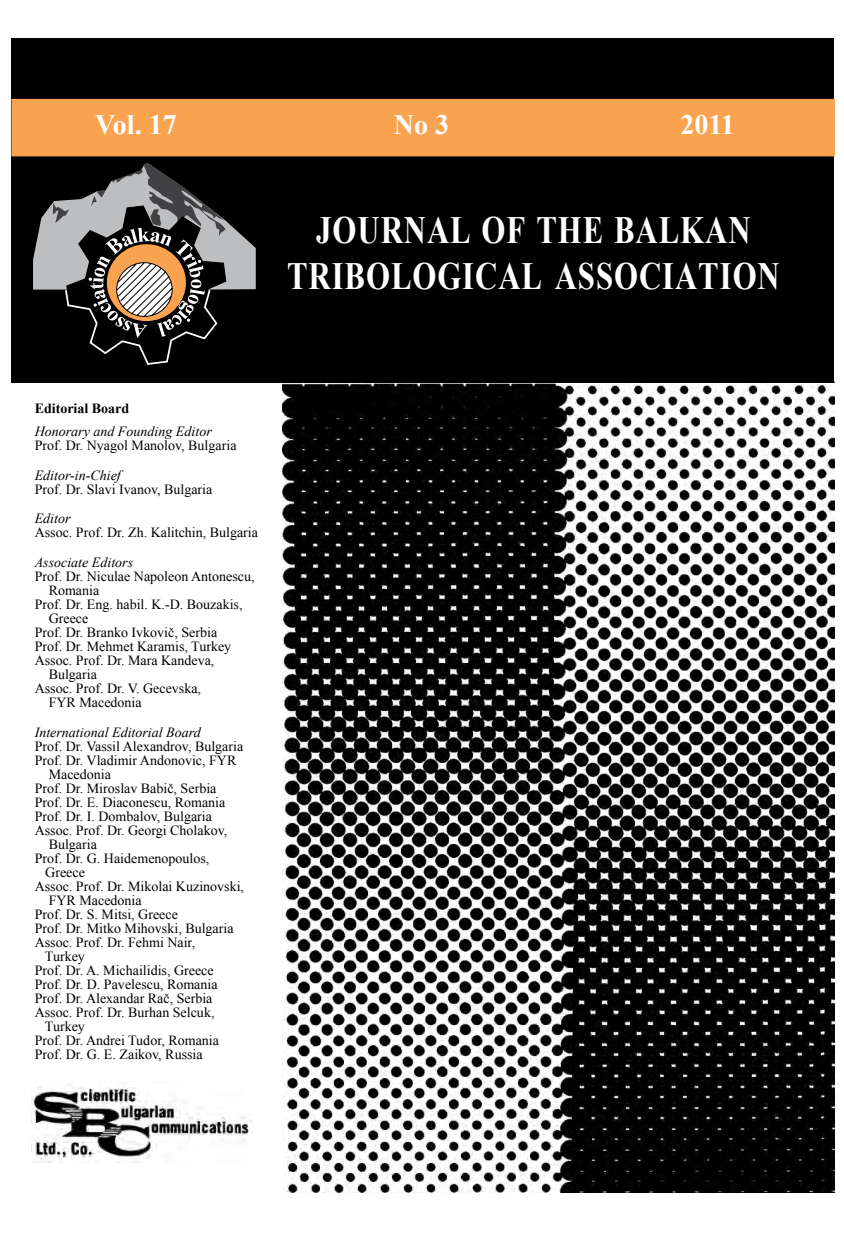
<style>
.page{position:relative;width:844px;height:1241px;background:#fff}
.page>*{position:absolute;margin:0;border:0;box-sizing:border-box;transform-origin:0 0}
.t1{font:700 38.5px/46.2px "Times New Roman";letter-spacing:.03em;color:#fff;text-align:center;scale:.8 1}
.t2{font:700 28px "Times New Roman";color:#fff}
.t3{font:14px "Times New Roman";color:#000}
.t4{font:italic 14px "Times New Roman";color:#000}
.t5{font:700 14px "Times New Roman";color:#000}
</style>
<div class="page">
<img style="left:282px;top:382px;width:551px;height:810px">
<div style="left:11px;top:38px;width:822px;height:344px;background:#000"></div>
<div style="left:11px;top:99px;width:822px;height:57px;background:#f9a350"></div>
<svg style="left:33px;top:163px;width:223px;height:203px;background:#4e4a47"></svg>
<img style="left:31px;top:1084px;width:221px;height:78px">
<h2 class="t2" style="left:95px;top:105px;width:83px">Vol. 17</h2>
<h2 class="t2" style="left:394px;top:105px;width:57px">No 3</h2>
<h2 class="t2" style="left:680px;top:105px;width:56px">2011</h2>
<h1 class="t1" style="left:287px;top:206px;width:617px">JOURNAL OF THE BALKAN<br>TRIBOLOGICAL ASSOCIATION</h1>
<p class="t5" style="left:35px;top:399px;width:96px">Editorial Board</p>
<p class="t4" style="left:35px;top:421px;width:178px">Honorary and Founding Editor</p>
<p class="t3" style="left:35px;top:436px;width:203px">Prof. Dr. Nyagol Manolov, Bulgaria</p>
<p class="t4" style="left:35px;top:465px;width:88px">Editor-in-Chief</p>
<p class="t3" style="left:35px;top:479px;width:179px">Prof. Dr. Slavi Ivanov, Bulgaria</p>
<p class="t4" style="left:35px;top:509px;width:37px">Editor</p>
<p class="t3" style="left:35px;top:523px;width:225px">Assoc. Prof. Dr. Zh. Kalitchin, Bulgaria</p>
<p class="t4" style="left:35px;top:553px;width:100px">Associate Editors</p>
<p class="t3" style="left:35px;top:567px;width:221px">Prof. Dr. Niculae Napoleon Antonescu,</p>
<p class="t3" style="left:49px;top:581px;width:52px">Romania</p>
<p class="t3" style="left:35px;top:595px;width:209px">Prof. Dr. Eng. habil. K.-D. Bouzakis,</p>
<p class="t3" style="left:49px;top:609px;width:41px">Greece</p>
<p class="t3" style="left:35px;top:623px;width:184px">Prof. Dr. Branko Ivkovič, Serbia</p>
<p class="t3" style="left:35px;top:637px;width:198px">Prof. Dr. Mehmet Karamis, Turkey</p>
<p class="t3" style="left:35px;top:651px;width:181px">Assoc. Prof. Dr. Mara Kandeva,</p>
<p class="t3" style="left:49px;top:665px;width:50px">Bulgaria</p>
<p class="t3" style="left:35px;top:679px;width:168px">Assoc. Prof. Dr. V. Gecevska,</p>
<p class="t3" style="left:49px;top:693px;width:94px">FYR Macedonia</p>
<p class="t4" style="left:35px;top:722px;width:167px">International Editorial Board</p>
<p class="t3" style="left:35px;top:737px;width:210px">Prof. Dr. Vassil Alexandrov, Bulgaria</p>
<p class="t3" style="left:35px;top:751px;width:203px">Prof. Dr. Vladimir Andonovic, FYR</p>
<p class="t3" style="left:49px;top:765px;width:64px">Macedonia</p>
<p class="t3" style="left:35px;top:779px;width:183px">Prof. Dr. Miroslav Babič, Serbia</p>
<p class="t3" style="left:35px;top:793px;width:192px">Prof. Dr. E. Diaconescu, Romania</p>
<p class="t3" style="left:35px;top:807px;width:179px">Prof. Dr. I. Dombalov, Bulgaria</p>
<p class="t3" style="left:35px;top:821px;width:194px">Assoc. Prof. Dr. Georgi Cholakov,</p>
<p class="t3" style="left:49px;top:835px;width:50px">Bulgaria</p>
<p class="t3" style="left:35px;top:849px;width:176px">Prof. Dr. G. Haidemenopoulos,</p>
<p class="t3" style="left:45px;top:863px;width:41px">Greece</p>
<p class="t3" style="left:35px;top:877px;width:211px">Assoc. Prof. Dr. Mikolai Kuzinovski,</p>
<p class="t3" style="left:49px;top:891px;width:94px">FYR Macedonia</p>
<p class="t3" style="left:35px;top:905px;width:145px">Prof. Dr. S. Mitsi, Greece</p>
<p class="t3" style="left:35px;top:919px;width:200px">Prof. Dr. Mitko Mihovski, Bulgaria</p>
<p class="t3" style="left:35px;top:933px;width:162px">Assoc. Prof. Dr. Fehmi Nair,</p>
<p class="t3" style="left:45px;top:947px;width:41px">Turkey</p>
<p class="t3" style="left:35px;top:961px;width:180px">Prof. Dr. A. Michailidis, Greece</p>
<p class="t3" style="left:35px;top:975px;width:184px">Prof. Dr. D. Pavelescu, Romania</p>
<p class="t3" style="left:35px;top:989px;width:179px">Prof. Dr. Alexandar Rač, Serbia</p>
<p class="t3" style="left:35px;top:1003px;width:181px">Assoc. Prof. Dr. Burhan Selcuk,</p>
<p class="t3" style="left:45px;top:1017px;width:41px">Turkey</p>
<p class="t3" style="left:35px;top:1031px;width:186px">Prof. Dr. Andrei Tudor, Romania</p>
<p class="t3" style="left:35px;top:1045px;width:169px">Prof. Dr. G. E. Zaikov, Russia</p>
</div>
